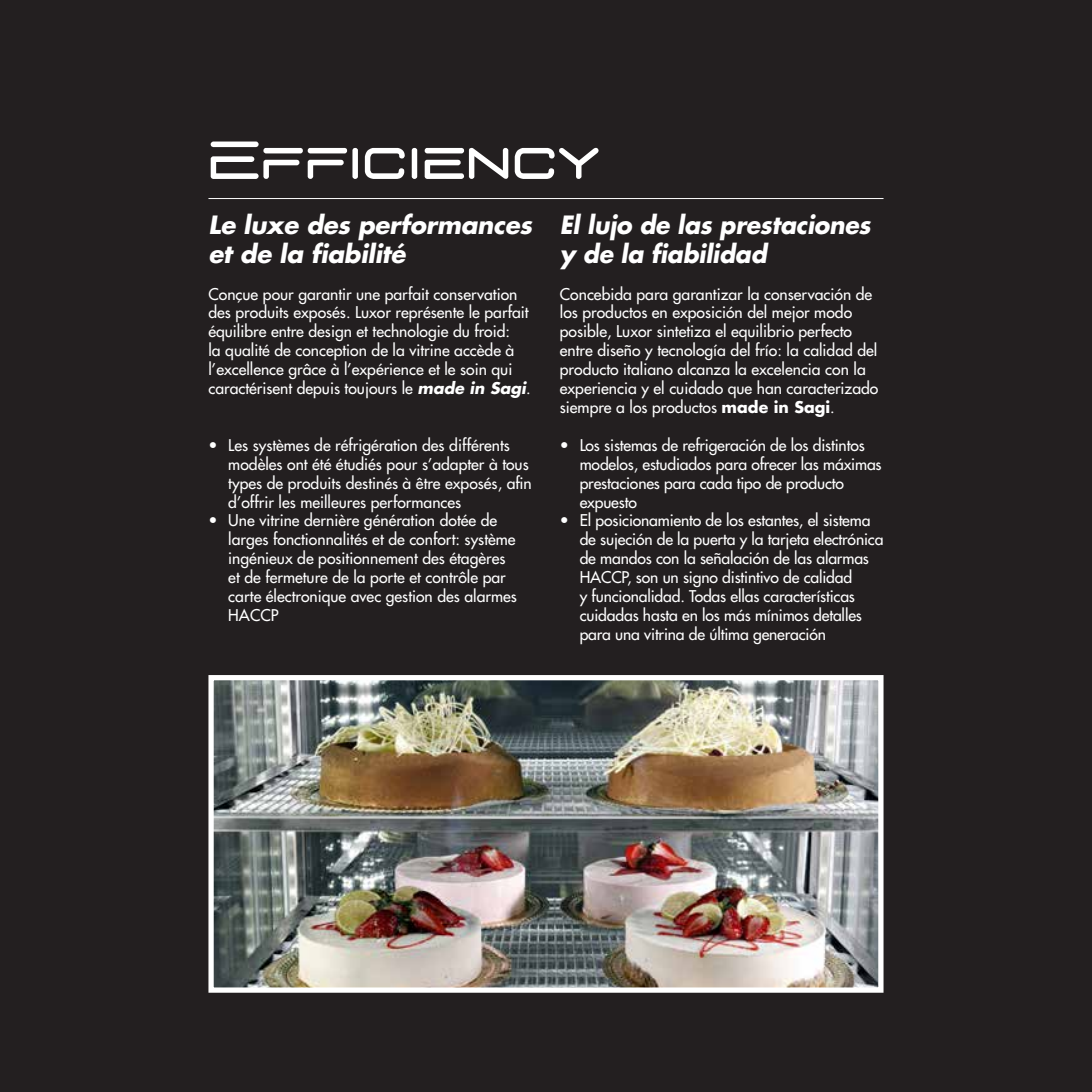
<style>
.page{position:relative;width:1092px;height:1092px;background:#fff}
.page>*{position:absolute;margin:0;border:0;box-sizing:border-box;transform-origin:0 0}
.t1{font:54.25px "D3 Euronism";letter-spacing:.05em;color:#fff}
.t2{font:italic 700 24.5px/29.4px "Futura Std";letter-spacing:-.01em;color:#fff;scale:.96 1}
.t3{font:italic 700 24.5px/29.4px "Futura Std";letter-spacing:-.01em;color:#fff}
.t4{font:500 15.75px/18.9px "Futura Std";color:#fff}
.s1{font-weight:700;font-style:italic}
.s2{font-weight:700}
</style>
<div class="page">
<div style="left:0;top:0;width:1091px;height:1091px;background:#231f20"></div>
<img style="left:214px;top:681px;width:663px;height:305px">
<div style="left:208px;top:675px;width:675px;height:317px;border:5px solid #fff"></div>
<hr style="left:208px;top:198px;width:675px;height:1px;background:#fff">
<p class="t1" style="left:208px;top:141px;width:392px">Efficiency</p>
<p class="t3" style="left:208px;top:210px;width:325px">Le luxe des performances et de la fiabilité</p>
<p class="t4" style="left:208px;top:284px;width:323px">Conçue pour garantir une parfait conservation des produits exposés. Luxor représente le parfait équilibre entre design et technologie du froid:<br>la qualité de conception de la vitrine accède à l’excellence grâce à l’expérience et le soin qui caractérisent depuis toujours le <span class="s1">made in Sagi</span>.</p>
<p class="t4" style="left:228px;top:435px;width:305px;text-indent:-20px">• Les systèmes de réfrigération des différents modèles ont été étudiés pour s’adapter à tous types de produits destinés à être exposés, afin d’offrir les meilleures performances</p>
<p class="t4" style="left:228px;top:511px;width:290px;text-indent:-20px">• Une vitrine dernière génération dotée de larges fonctionnalités et de confort: système ingénieux de positionnement des étagères et de fermeture de la porte et contrôle par carte électronique avec gestion des alarmes HACCP</p>
<p class="t2" style="left:560px;top:210px;width:325px">El lujo de las prestaciones y de la fiabilidad</p>
<p class="t4" style="left:560px;top:284px;width:320px">Concebida para garantizar la conservación de los productos en exposición del mejor modo posible, Luxor sintetiza el equilibrio perfecto entre diseño y tecnología del frío: la calidad del producto italiano alcanza la excelencia con la experiencia y el cuidado que han caracterizado siempre a los productos <span class="s2">made in Sagi</span>.</p>
<p class="t4" style="left:579px;top:435px;width:303px;text-indent:-20px">• Los sistemas de refrigeración de los distintos modelos, estudiados para ofrecer las máximas prestaciones para cada tipo de producto expuesto</p>
<p class="t4" style="left:579px;top:511px;width:305px;text-indent:-20px">• El posicionamiento de los estantes, el sistema de sujeción de la puerta y la tarjeta electrónica de mandos con la señalación de las alarmas HACCP, son un signo distintivo de calidad<br>y funcionalidad. Todas ellas características cuidadas hasta en los más mínimos detalles para una vitrina de última generación</p>
</div>
